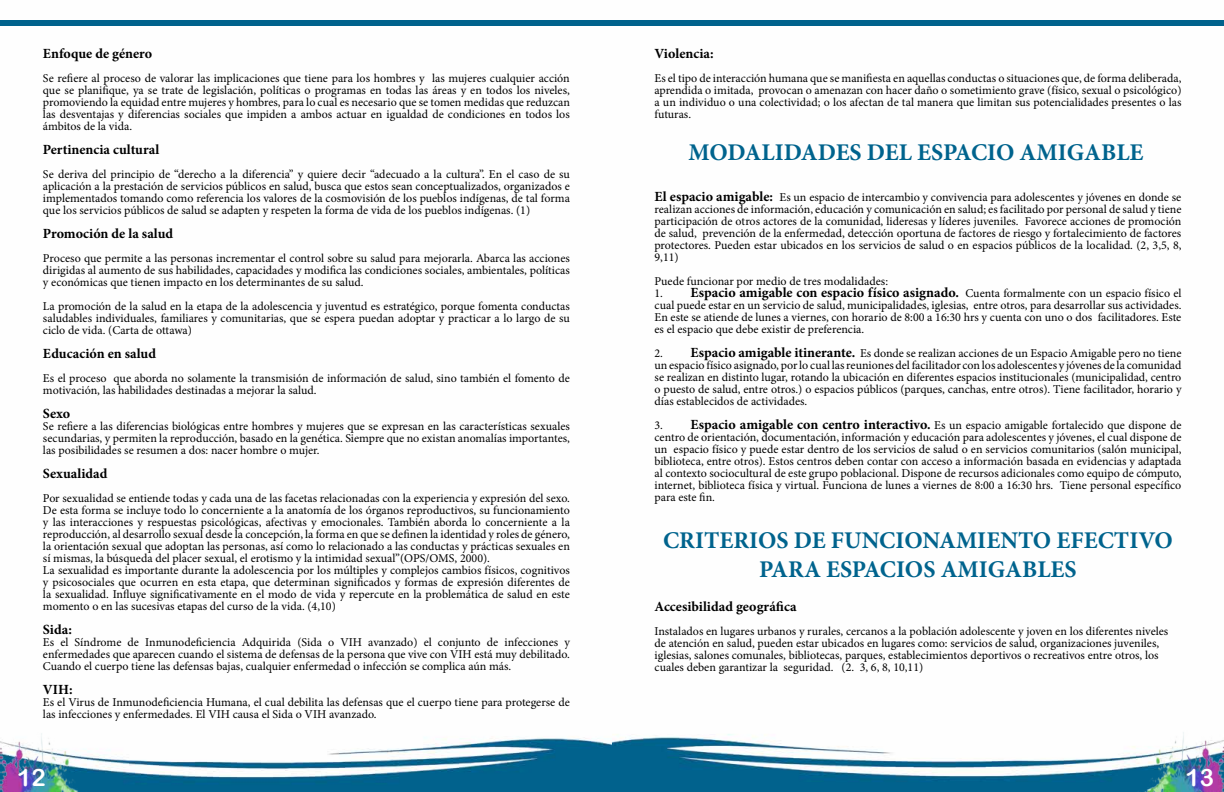
<style>
.page{position:relative;width:1224px;height:792px;background:#fff}
.page>*{position:absolute;margin:0;border:0;box-sizing:border-box;transform-origin:0 0}
.t1{font:700 24px/28.8px "Minion Pro";color:#00638d;text-align:center}
.t2{font:24px "Arial Rounded MT Bold";color:#fff}
.t3{font:700 14px "Minion Pro";color:#000}
.t4{font:12px/12px "Minion Pro";color:#000;text-align:justify}
.s1{font-weight:700;font-size:14px}
.s2{font-weight:400;font-size:12px}
</style>
<div class="page">
<img style="left:101px;top:734px;width:1022px;height:58px">
<img style="left:1123px;top:732px;width:101px;height:60px">
<img style="left:0;top:733px;width:101px;height:59px">
<div style="left:0;top:20px;width:1224px;height:6px;background:#00628c"></div>
<p class="t3" style="left:43px;top:44px;width:111px">Enfoque de género</p>
<p class="t4" style="left:43px;top:73px;width:529px">Se refiere al proceso de valorar las implicaciones que tiene para los hombres y las mujeres cualquier acción que se planifique, ya se trate de legislación, políticas o programas en todas las áreas y en todos los niveles, promoviendo la equidad entre mujeres y hombres, para lo cual es necesario que se tomen medidas que reduzcan las desventajas y diferencias sociales que impiden a ambos actuar en igualdad de condiciones en todos los ámbitos de la vida.</p>
<p class="t3" style="left:43px;top:140px;width:118px">Pertinencia cultural</p>
<p class="t4" style="left:43px;top:169px;width:528px">Se deriva del principio de “derecho a la diferencia” y quiere decir “adecuado a la cultura”. En el caso de su aplicación a la prestación de servicios públicos en salud, busca que estos sean conceptualizados, organizados e implementados tomando como referencia los valores de la cosmovisión de los pueblos indígenas, de tal forma que los servicios públicos de salud se adapten y respeten la forma de vida de los pueblos indígenas. (1)</p>
<p class="t3" style="left:43px;top:224px;width:132px">Promoción de la salud</p>
<p class="t4" style="left:43px;top:253px;width:528px">Proceso que permite a las personas incrementar el control sobre su salud para mejorarla. Abarca las acciones dirigidas al aumento de sus habilidades, capacidades y modifica las condiciones sociales, ambientales, políticas y económicas que tienen impacto en los determinantes de su salud.</p>
<p class="t4" style="left:43px;top:301px;width:529px">La promoción de la salud en la etapa de la adolescencia y juventud es estratégico, porque fomenta conductas saludables individuales, familiares y comunitarias, que se espera puedan adoptar y practicar a lo largo de su ciclo de vida. (Carta de ottawa)</p>
<p class="t3" style="left:43px;top:344px;width:115px">Educación en salud</p>
<p class="t4" style="left:43px;top:373px;width:528px">Es el proceso que aborda no solamente la transmisión de información de salud, sino también el fomento de motivación, las habilidades destinadas a mejorar la salud.</p>
<p class="t3" style="left:43px;top:404px;width:29px">Sexo</p>
<p class="t4" style="left:43px;top:421px;width:529px">Se refiere a las diferencias biológicas entre hombres y mujeres que se expresan en las características sexuales secundarias, y permiten la reproducción, basado en la genética. Siempre que no existan anomalías importantes, las posibilidades se resumen a dos: nacer hombre o mujer.</p>
<p class="t3" style="left:43px;top:464px;width:66px">Sexualidad</p>
<p class="t4" style="left:43px;top:493px;width:529px;text-align:left">Por sexualidad se entiende todas y cada una de las facetas relacionadas con la experiencia y expresión del sexo.<br>De esta forma se incluye todo lo concerniente a la anatomía de los órganos reproductivos, su funcionamiento y las interacciones y respuestas psicológicas, afectivas y emocionales. También aborda lo concerniente a la reproducción, al desarrollo sexual desde la concepción, la forma en que se definen la identidad y roles de género, la orientación sexual que adoptan las personas, así como lo relacionado a las conductas y prácticas sexuales en sí mismas, la búsqueda del placer sexual, el erotismo y la intimidad sexual”(OPS/OMS, 2000).<br>La sexualidad es importante durante la adolescencia por los múltiples y complejos cambios físicos, cognitivos y psicosociales que ocurren en esta etapa, que determinan significados y formas de expresión diferentes de la sexualidad. Influye significativamente en el modo de vida y repercute en la problemática de salud en este momento o en las sucesivas etapas del curso de la vida. (4,10)</p>
<p class="t3" style="left:43px;top:620px;width:30px">Sida:</p>
<p class="t4" style="left:43px;top:637px;width:528px">Es el Síndrome de Inmunodeficiencia Adquirida (Sida o VIH avanzado) el conjunto de infecciones y enfermedades que aparecen cuando el sistema de defensas de la persona que vive con VIH está muy debilitado.<br>Cuando el cuerpo tiene las defensas bajas, cualquier enfermedad o infección se complica aún más.</p>
<p class="t3" style="left:43px;top:680px;width:31px">VIH:</p>
<p class="t4" style="left:43px;top:697px;width:528px">Es el Virus de Inmunodeficiencia Humana, el cual debilita las defensas que el cuerpo tiene para protegerse de las infecciones y enfermedades. El VIH causa el Sida o VIH avanzado.</p>
<p class="t3" style="left:655px;top:43px;width:61px">Violencia:</p>
<p class="t4" style="left:655px;top:72px;width:529px">Es el tipo de interacción humana que se manifiesta en aquellas conductas o situaciones que, de forma deliberada, aprendida o imitada, provocan o amenazan con hacer daño o sometimiento grave (físico, sexual o psicológico) a un individuo o una colectividad; o los afectan de tal manera que limitan sus potencialidades presentes o las futuras.</p>
<h1 class="t1" style="left:688px;top:138px;width:457px">MODALIDADES DEL ESPACIO AMIGABLE</h1>
<p class="t4" style="left:655px;top:191px;width:529px"><span class="s1">El espacio amigable:</span> Es un espacio de intercambio y convivencia para adolescentes y jóvenes en donde se realizan acciones de información, educación y comunicación en salud; es facilitado por personal de salud y tiene participación de otros actores de la comunidad, lideresas y líderes juveniles. Favorece acciones de promoción de salud, prevención de la enfermedad, detección oportuna de factores de riesgo y fortalecimiento de factores protectores. Pueden estar ubicados en los servicios de salud o en espacios públicos de la localidad. (2, 3,5, 8, 9,11)</p>
<p class="t4" style="left:655px;top:275px;width:235px">Puede funcionar por medio de tres modalidades:</p>
<p class="t3" style="left:655px;top:282px;width:528px"><span class="s2">1.</span> Espacio amigable con espacio físico asignado. <span class="s2">Cuenta formalmente con un espacio físico el</span></p>
<p class="t4" style="left:655px;top:299px;width:529px">cual puede estar en un servicio de salud, municipalidades, iglesias, entre otros, para desarrollar sus actividades.<br>En este se atiende de lunes a viernes, con horario de 8:00 a 16:30 hrs y cuenta con uno o dos facilitadores. Este es el espacio que debe existir de preferencia.</p>
<p class="t4" style="left:655px;top:347px;width:529px">2. <span class="s1">Espacio amigable itinerante.</span> Es donde se realizan acciones de un Espacio Amigable pero no tiene un espacio físico asignado, por lo cual las reuniones del facilitador con los adolescentes y jóvenes de la comunidad se realizan en distinto lugar, rotando la ubicación en diferentes espacios institucionales (municipalidad, centro o puesto de salud, entre otros.) o espacios públicos (parques, canchas, entre otros). Tiene facilitador, horario y días establecidos de actividades.</p>
<p class="t4" style="left:655px;top:419px;width:529px">3. <span class="s1">Espacio amigable con centro interactivo.</span> Es un espacio amigable fortalecido que dispone de centro de orientación, documentación, información y educación para adolescentes y jóvenes, el cual dispone de un espacio físico y puede estar dentro de los servicios de salud o en servicios comunitarios (salón municipal, biblioteca, entre otros). Estos centros deben contar con acceso a información basada en evidencias y adaptada al contexto sociocultural de este grupo poblacional. Dispone de recursos adicionales como equipo de cómputo, internet, biblioteca física y virtual. Funciona de lunes a viernes de 8:00 a 16:30 hrs. Tiene personal específico para este fin.</p>
<h1 class="t1" style="left:663px;top:525px;width:511px">CRITERIOS DE FUNCIONAMIENTO EFECTIVO<br>PARA ESPACIOS AMIGABLES</h1>
<p class="t3" style="left:655px;top:597px;width:144px">Accesibilidad geográfica</p>
<p class="t4" style="left:655px;top:625px;width:515px;text-align:left">Instalados en lugares urbanos y rurales, cercanos a la población adolescente y joven en los diferentes niveles de atención en salud, pueden estar ubicados en lugares como: servicios de salud, organizaciones juveniles, iglesias, salones comunales, bibliotecas, parques, establecimientos deportivos o recreativos entre otros, los cuales deben garantizar la seguridad. (2. 3, 6, 8, 10,11)</p>
<h1 class="t2" style="left:17px;top:763px;width:30px">12</h1>
<h1 class="t2" style="left:1186px;top:763px;width:30px">13</h1>
</div>
